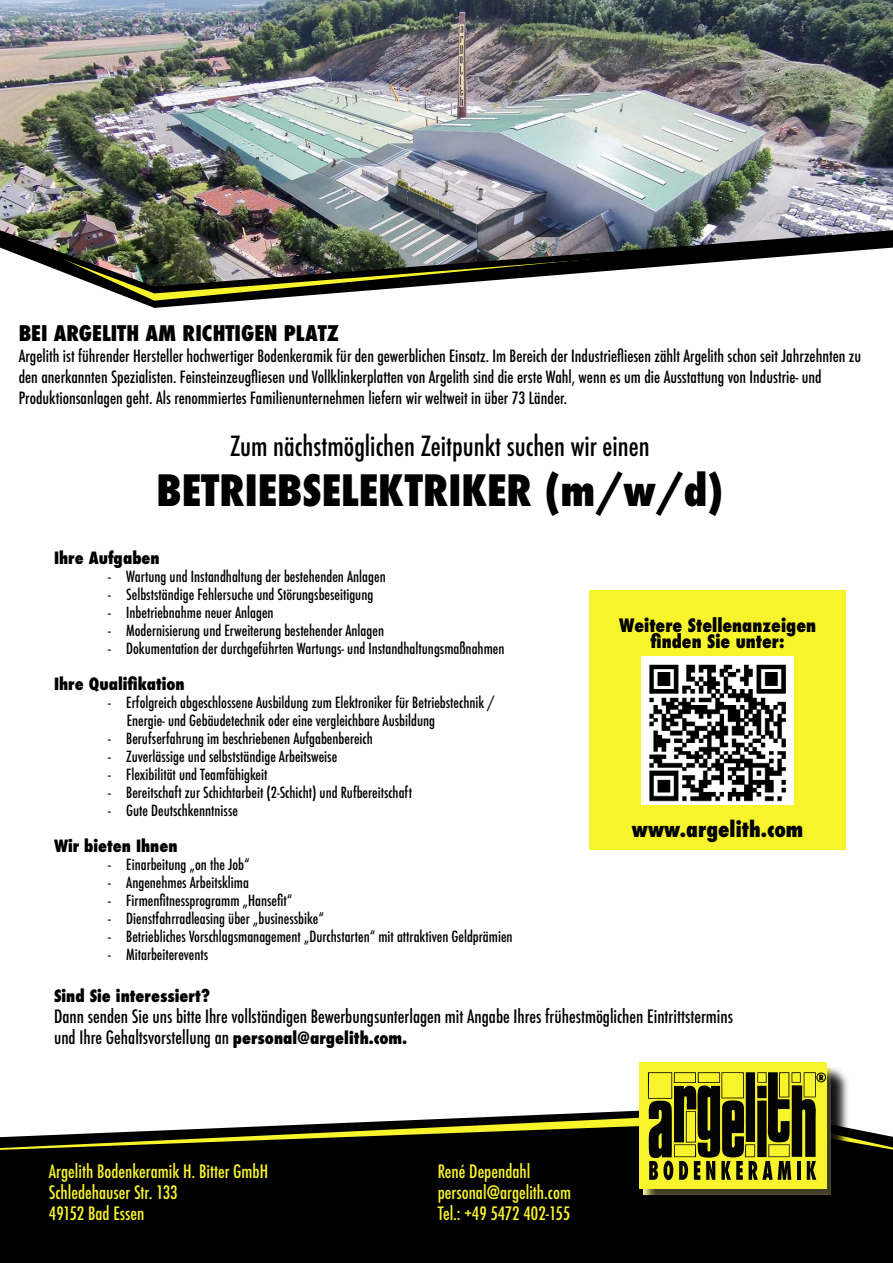
<style>
.page{position:relative;width:893px;height:1263px;background:#fff}
.page>*{position:absolute;margin:0;border:0;box-sizing:border-box;transform-origin:0 0}
.t1{font:800 condensed 42px "Futura";color:#000}
.t2{font:500 condensed 27px "Futura";color:#000}
.t3{font:800 condensed 21px "Futura";color:#000}
.t4{font:500 condensed 18px/21px "Futura";color:#000}
.t5{font:500 condensed 18px/21px "Futura";color:#f8f42c}
.t6{font:800 condensed 18px/16.5px "Futura";color:#000;text-align:center}
.t7{font:500 condensed 16.5px/21px "Futura";color:#000}
.t8{font:800 condensed 16.5px "Futura";color:#000}
.t9{font:500 condensed 15px/18px "Futura";color:#000}
.s1{font-weight:800;font-size:16.5px}
</style>
<div class="page">
<svg style="left:116px;top:293px;width:220px;height:8px"></svg>
<svg style="left:98px;top:286px;width:324px;height:7px;background:#656433"></svg>
<img style="left:0;top:0;width:893px;height:286px">
<svg style="left:368px;top:1113px;width:271px;height:9px"></svg>
<div style="left:0;top:1122px;width:893px;height:141px;background:#000"></div>
<div style="left:646px;top:1071px;width:204px;height:143px;background:#000"></div>
<div style="left:641px;top:1065px;width:204px;height:142px;background:#000;opacity:.75"></div>
<div style="left:639px;top:1063px;width:187px;height:126px;background:#f8f42c"></div>
<svg style="left:648px;top:1072px;width:178px;height:108px"></svg>
<div style="left:589px;top:590px;width:257px;height:260px;background:#f8f42c"></div>
<img style="left:642px;top:656px;width:152px;height:149px">
<h3 class="t3" style="left:19px;top:319px;width:322px">BEI ARGELITH AM RICHTIGEN PLATZ</h3>
<p class="t7" style="left:19px;top:346px;width:844px">Argelith ist führender Hersteller hochwertiger Bodenkeramik für den gewerblichen Einsatz. Im Bereich der Industriefliesen zählt Argelith schon seit Jahrzehnten zu den anerkannten Spezialisten. Feinsteinzeugfliesen und Vollklinkerplatten von Argelith sind die erste Wahl, wenn es um die Ausstattung von Industrie- und<br>Produktionsanlagen geht. Als renommiertes Familienunternehmen liefern wir weltweit in über 73 Länder.</p>
<h2 class="t2" style="left:230px;top:428px;width:421px">Zum nächstmöglichen Zeitpunkt suchen wir einen</h2>
<h1 class="t1" style="left:156px;top:462px;width:568px">BETRIEBSELEKTRIKER (m/w/d)</h1>
<p class="t8" style="left:54px;top:547px;width:107px">Ihre Aufgaben</p>
<p class="t9" style="left:108px;top:568px;width:279px">- Wartung und Instandhaltung der bestehenden Anlagen</p>
<p class="t9" style="left:108px;top:586px;width:267px">- Selbstständige Fehlersuche und Störungsbeseitigung</p>
<p class="t9" style="left:108px;top:604px;width:167px">- Inbetriebnahme neuer Anlagen</p>
<p class="t9" style="left:108px;top:622px;width:278px">- Modernisierung und Erweiterung bestehender Anlagen</p>
<p class="t9" style="left:108px;top:640px;width:398px">- Dokumentation der durchgeführten Wartungs- und Instandhaltungsmaßnahmen</p>
<p class="t8" style="left:54px;top:673px;width:132px">Ihre Qualifikation</p>
<p class="t9" style="left:127px;top:694px;width:369px;text-indent:-19px">- Erfolgreich abgeschlossene Ausbildung zum Elektroniker für Betriebstechnik /<br>Energie- und Gebäudetechnik oder eine vergleichbare Ausbildung</p>
<p class="t9" style="left:108px;top:730px;width:266px">- Berufserfahrung im beschriebenen Aufgabenbereich</p>
<p class="t9" style="left:108px;top:748px;width:231px">- Zuverlässige und selbstständige Arbeitsweise</p>
<p class="t9" style="left:108px;top:766px;width:161px">- Flexibilität und Teamfähigkeit</p>
<p class="t9" style="left:108px;top:784px;width:305px">- Bereitschaft zur Schichtarbeit (2-Schicht) und Rufbereitschaft</p>
<p class="t9" style="left:108px;top:802px;width:131px">- Gute Deutschkenntnisse</p>
<p class="t8" style="left:54px;top:835px;width:125px">Wir bieten Ihnen</p>
<p class="t9" style="left:108px;top:856px;width:143px">- Einarbeitung „on the Job“</p>
<p class="t9" style="left:108px;top:874px;width:142px">- Angenehmes Arbeitsklima</p>
<p class="t9" style="left:108px;top:892px;width:186px">- Firmenfitnessprogramm „Hansefit“</p>
<p class="t9" style="left:108px;top:910px;width:217px">- Dienstfahrradleasing über „businessbike“</p>
<p class="t9" style="left:108px;top:928px;width:406px">- Betriebliches Vorschlagsmanagement „Durchstarten“ mit attraktiven Geldprämien</p>
<p class="t9" style="left:108px;top:946px;width:102px">- Mitarbeiterevents</p>
<p class="t8" style="left:54px;top:985px;width:158px">Sind Sie interessiert?</p>
<p class="t4" style="left:54px;top:1006px;width:680px">Dann senden Sie uns bitte Ihre vollständigen Bewerbungsunterlagen mit Angabe Ihres frühestmöglichen Eintrittstermins und Ihre Gehaltsvorstellung an <span class="s1">personal@argelith.com.</span></p>
<p class="t6" style="left:619px;top:617px;width:199px">Weitere Stellenanzeigen finden Sie unter:</p>
<h3 class="t3" style="left:632px;top:815px;width:173px">www.argelith.com</h3>
<p class="t5" style="left:49px;top:1161px;width:221px">Argelith Bodenkeramik H. Bitter GmbH<br>Schledehauser Str. 133<br>49152 Bad Essen</p>
<p class="t5" style="left:438px;top:1161px;width:135px">René Dependahl personal@argelith.com<br>Tel.: +49 5472 402-155</p>
</div>
